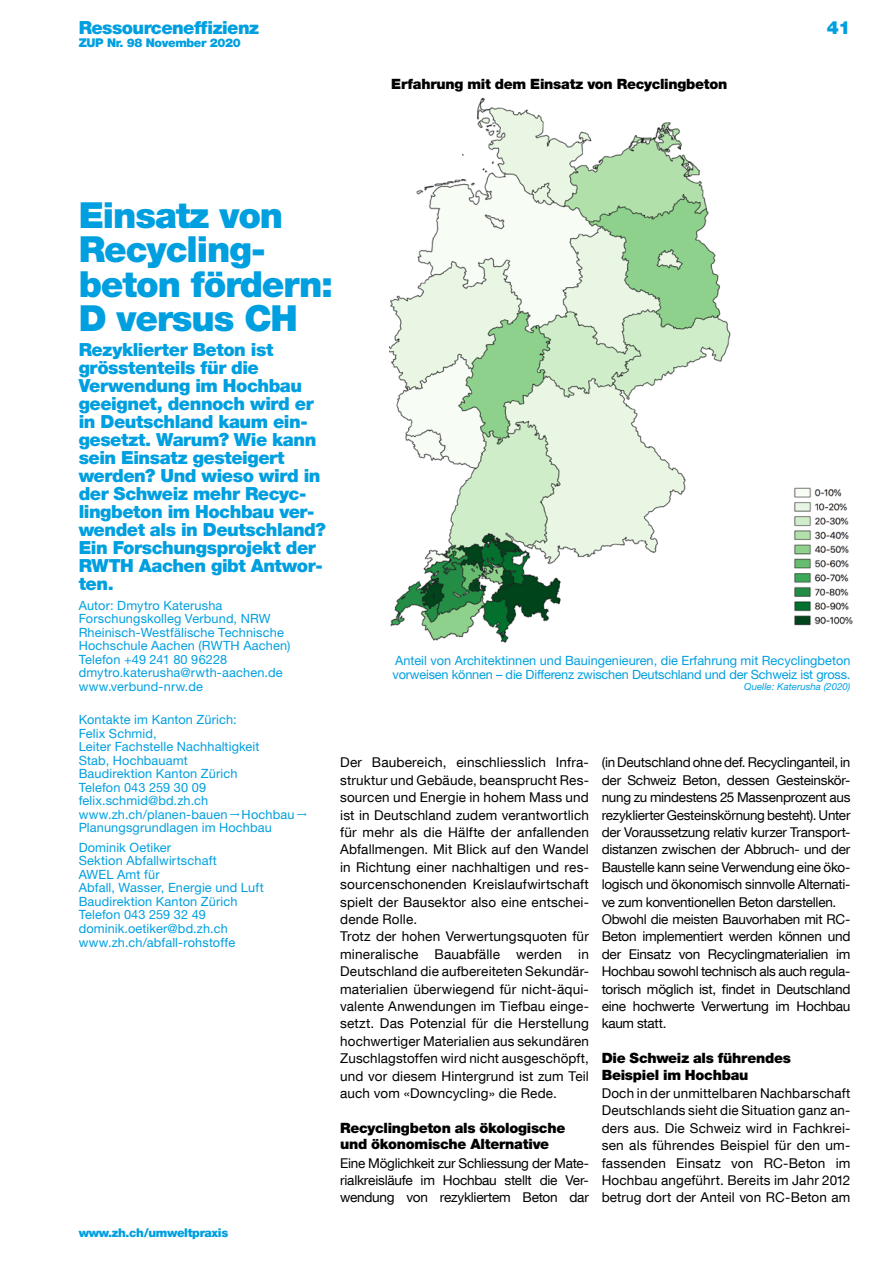
<style>
.page{position:relative;width:893px;height:1263px;background:#fff}
.page>*{position:absolute;margin:0;border:0;box-sizing:border-box;transform-origin:0 0}
.t1{font:900 36px/34.5px "Helvetica Neue LT Std";letter-spacing:-.03em;color:#009fe0}
.t2{font:900 18px/18px "Helvetica Neue LT Com";letter-spacing:-.025em;color:#009fe0}
.t3{font:900 14.25px/16.4px "Helvetica Neue LT Std";letter-spacing:-.02em;color:#000}
.t4{font:13.5px/17.4px "Helvetica Neue LT Com";letter-spacing:.005em;color:#000;text-align:justify}
.t5{font:13.5px/17.4px "Helvetica Neue LT Com";letter-spacing:-.02em;color:#000}
.t6{font:12.75px/13.5px "Helvetica Neue LT Std";letter-spacing:.01em;color:#009fe0}
.t7{font:900 12px "Helvetica Neue LT Com";letter-spacing:-.03em;color:#009fe0}
.t8{font:italic 9.75px "Helvetica Neue LT Std";color:#009fe0}
</style>
<div class="page">
<img style="left:389px;top:97px;width:342px;height:546px">
<img style="left:794px;top:487px;width:59px;height:139px">
<div style="left:682px;top:501px;width:62px;height:144px;background:#fff"></div>
<h2 class="t2" style="left:79px;top:19px;width:182px">Ressourceneffizienz</h2>
<p class="t7" style="left:79px;top:35px;width:164px">ZUP Nr. 98 November 2020</p>
<p class="t3" style="left:391px;top:75px;width:338px">Erfahrung mit dem Einsatz von Recyclingbeton</p>
<h2 class="t2" style="left:827px;top:19px;width:25px">41</h2>
<h1 class="t1" style="left:79px;top:198px;width:256px">Einsatz von<br>Recycling&shy;beton fördern:<br>D versus CH</h1>
<h3 class="t2" style="left:79px;top:340px;width:248px">Rezyklierter Beton ist grösstenteils für die<br>Verwendung im Hochbau geeignet, dennoch wird er in Deutschland kaum ein&shy;gesetzt. Warum? Wie kann sein Einsatz gesteigert werden? Und wieso wird in der Schweiz mehr Recyc&shy;lingbeton im Hochbau ver&shy;wendet als in Deutschland?<br>Ein Forschungsprojekt der<br>RWTH Aachen gibt Antwor&shy;ten.</h3>
<h3 class="t6" style="left:79px;top:598px;width:213px">Autor: Dmytro Katerusha<br>Forschungskolleg Verbund, NRW<br>Rheinisch-Westfälische Technische<br>Hochschule Aachen (RWTH Aachen)<br>Telefon +49 241 80 96228 dmytro.katerusha@rwth-aachen.de www.verbund-nrw.de</h3>
<h3 class="t6" style="left:79px;top:713px;width:217px">Kontakte im Kanton Zürich:<br>Felix Schmid,<br>Leiter Fachstelle Nachhaltigkeit<br>Stab, Hochbauamt<br>Baudirektion Kanton Zürich<br>Telefon 043 259 30 09 felix.schmid@bd.zh.ch www.zh.ch/planen-bauen Hochbau<br>Planungsgrundlagen im Hochbau</h3>
<h3 class="t6" style="left:79px;top:840px;width:187px">Dominik Oetiker<br>Sektion Abfallwirtschaft<br>AWEL Amt für<br>Abfall, Wasser, Energie und Luft<br>Baudirektion Kanton Zürich<br>Telefon 043 259 32 49 dominik.oetiker@bd.zh.ch www.zh.ch/abfall-rohstoffe</h3>
<p class="t6" style="left:393px;top:654px;width:459px">Anteil von Architektinnen und Bauingenieuren, die Erfahrung mit Recyclingbeton vorweisen können – die Differenz zwischen Deutschland und der Schweiz ist gross.</p>
<p class="t8" style="left:744px;top:681px;width:108px">Quelle: Katerusha (2020)</p>
<p class="t4" style="left:340px;top:753px;width:250px;text-align:left">Der Baubereich, einschliesslich Infra&shy;struktur und Gebäude, beansprucht Res&shy;sourcen und Energie in hohem Mass und ist in Deutschland zudem verantwortlich für mehr als die Hälfte der anfallenden Abfallmengen. Mit Blick auf den Wandel in Richtung einer nachhaltigen und res&shy;sourcenschonenden Kreislaufwirtschaft spielt der Bausektor also eine entschei&shy;dende Rolle.<br>Trotz der hohen Verwertungsquoten für mineralische Bauabfälle werden in Deutschland die aufbereiteten Sekundär&shy;materialien überwiegend für nicht-äqui&shy;valente Anwendungen im Tiefbau einge&shy;setzt. Das Potenzial für die Herstellung hochwertiger Materialien aus sekundären Zuschlagstoffen wird nicht ausgeschöpft, und vor diesem Hintergrund ist zum Teil auch vom «Downcycling» die Rede.</p>
<p class="t3" style="left:340px;top:1119px;width:227px">Recyclingbeton als ökologische und ökonomische Alternative</p>
<p class="t4" style="left:340px;top:1154px;width:250px">Eine Möglichkeit zur Schliessung der Mate&shy;rialkreisläufe im Hochbau stellt die Ver&shy;wendung von rezykliertem Beton dar</p>
<p class="t5" style="left:602px;top:753px;width:250px">(in Deutschland ohne def. Recyclinganteil, in der Schweiz Beton, dessen Gesteinskör&shy;nung zu mindestens 25 Massenprozent aus rezyklierter Gesteinskörnung besteht). Unter der Voraussetzung relativ kurzer Transport&shy;distanzen zwischen der Abbruch- und der Baustelle kann seine Verwendung eine öko&shy;logisch und ökonomisch sinnvolle Alternati&shy;ve zum konventionellen Beton darstellen.<br>Obwohl die meisten Bauvorhaben mit RC-Beton implementiert werden können und der Einsatz von Recyclingmaterialien im Hochbau sowohl technisch als auch regula&shy;torisch möglich ist, findet in Deutschland eine hochwerte Verwertung im Hochbau kaum statt.</p>
<p class="t3" style="left:602px;top:1050px;width:191px">Die Schweiz als führendes<br>Beispiel im Hochbau</p>
<p class="t4" style="left:602px;top:1084px;width:250px">Doch in der unmittelbaren Nachbarschaft Deutschlands sieht die Situation ganz an&shy;ders aus. Die Schweiz wird in Fachkrei&shy;sen als führendes Beispiel für den um&shy;fassenden Einsatz von RC-Beton im Hochbau angeführt. Bereits im Jahr 2012 betrug dort der Anteil von RC-Beton am</p>
<p class="t7" style="left:79px;top:1226px;width:151px">www.zh.ch/umweltpraxis</p>
</div>
